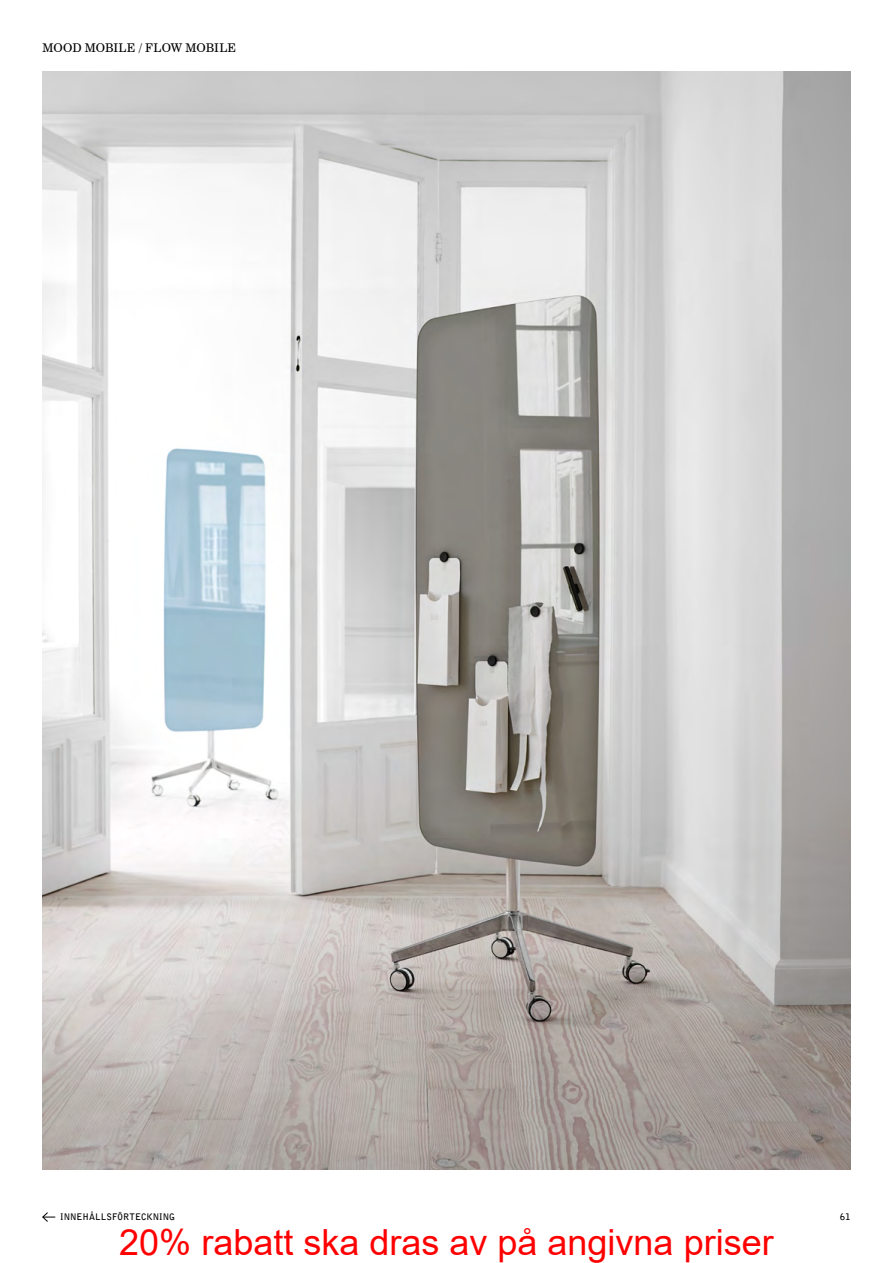
<style>
.page{position:relative;width:893px;height:1263px;background:#fff}
.page>*{position:absolute;margin:0;border:0;box-sizing:border-box;transform-origin:0 0}
.t1{font:36px "Arial";color:#f00}
.t2{font:12px "Century Schoolbook BT";color:#000}
.t3{font:700 9px "Bell Gothic Std";letter-spacing:.01em;color:#000}
</style>
<div class="page">
<img style="left:43px;top:71px;width:807px;height:1098px">
<svg style="left:42px;top:1212px;width:13px;height:10px"></svg>
<p class="t2" style="left:43px;top:40px;width:195px">MOOD MOBILE / FLOW MOBILE</p>
<p class="t3" style="left:60px;top:1212px;width:117px">INNEHÅLLSFÖRTECKNING</p>
<p class="t3" style="left:840px;top:1212px;width:12px">61</p>
<p class="t1" style="left:119px;top:1217px;width:656px">20% rabatt ska dras av på angivna priser</p>
</div>
